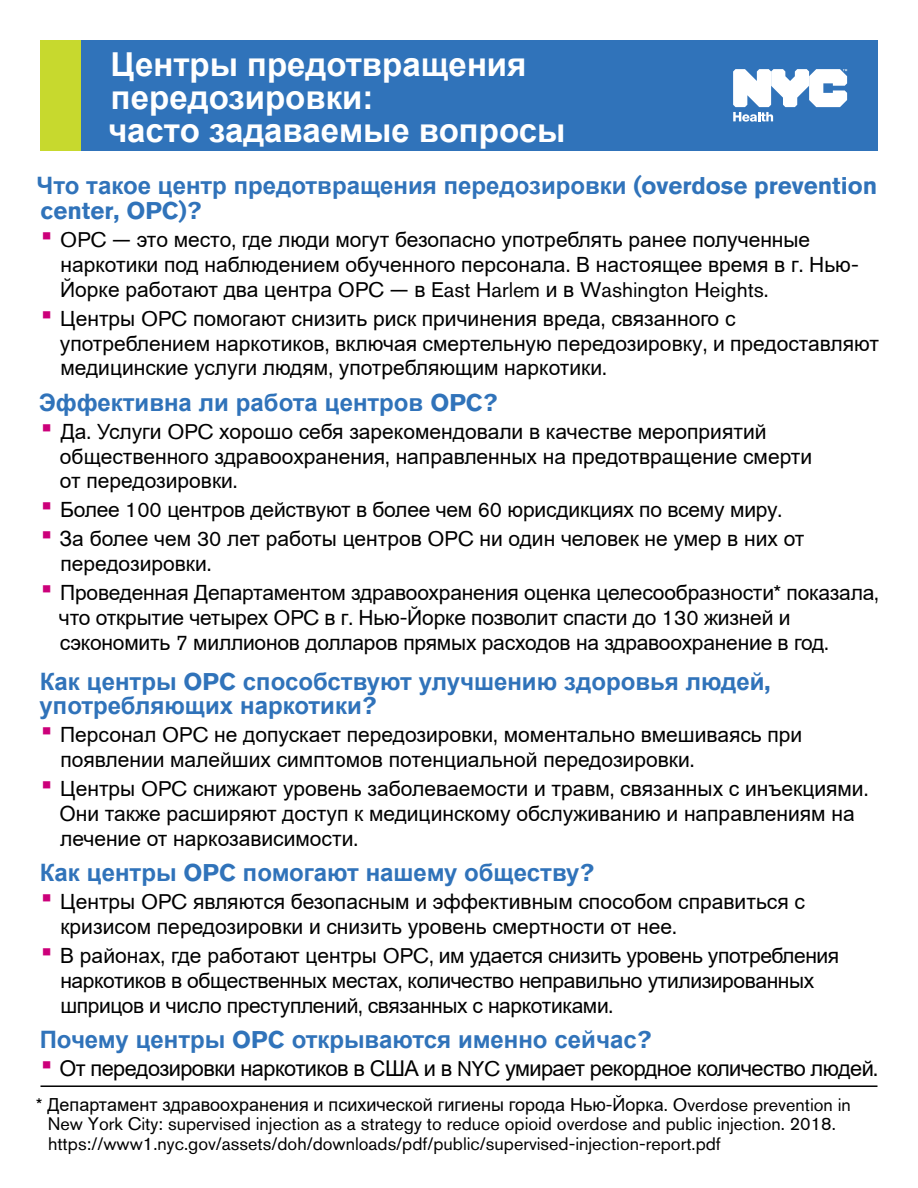
<style>
.page{position:relative;width:918px;height:1188px;background:#fff}
.page>*{position:absolute;margin:0;border:0;box-sizing:border-box;transform-origin:0 0}
.t1{font:700 33px/33px "Arial";color:#fff}
.t2{font:700 24px/24.8px "Arial";color:#3073ba}
.t3{font:700 24px "Akzidenz Grotesk BQ";color:#3073ba}
.t4{font:21.75px "Arial";letter-spacing:-.025em;color:#000}
.t5{font:21px/24.8px "Arial";color:#000}
.t6{font:21px/24.8px "Arial";letter-spacing:-.02em;color:#000}
.t7{font:21px "Akzidenz Grotesk BQ";color:#000}
.t8{font:18px/19.5px "Akzidenz Grotesk BQ";color:#000}
.t9{font:18px "Arial";color:#000}
.s1{font-family:"Akzidenz Grotesk BQ"}
.s2{font-family:"Akzidenz Grotesk BQ";font-size:31.5px;color:#cc007a}
.s3{font-family:"Arial"}
.s4{font-family:"Akzidenz Grotesk BQ";font-size:21px}
</style>
<div class="page">
<div style="left:81px;top:40px;width:797px;height:111px;background:#3073ba"></div>
<div style="left:40px;top:40px;width:41px;height:111px;background:#c7d92e"></div>
<hr style="left:40px;top:1085px;width:838px;height:2px;background:#000">
<svg style="left:733px;top:69px;width:114px;height:53px"></svg>
<h1 class="t1" style="left:108px;top:49px;width:459px">Центры предотвращения передозировки:<br>часто задаваемые вопросы</h1>
<p class="t2" style="left:37px;top:174px;width:842px">Что такое центр предотвращения передозировки <span class="s1">(overdose prevention</span></p>
<p class="t3" style="left:40px;top:197px;width:162px">center, OPC)?</p>
<p class="t5" style="left:60px;top:227px;width:800px;text-indent:-19px"><span class="s2">•</span> <span class="s1">OPC —</span> это место<span class="s1">,</span> где люди могут безопасно употреблять ранее полученные наркотики под наблюдением обученного персонала<span class="s1">.</span> В настоящее время в г<span class="s1">.</span> Нью<span class="s1">-</span></p>
<p class="t7" style="left:60px;top:277px;width:710px"><span class="s3">Йорке работают два центра</span> OPC — <span class="s3">в</span> East Harlem <span class="s3">и в</span> Washington Heights.</p>
<p class="t5" style="left:60px;top:306px;width:821px;text-indent:-18px"><span class="s2">•</span> Центры <span class="s1">OPC</span> помогают снизить риск причинения вреда<span class="s1">,</span> связанного с употреблением наркотиков<span class="s1">,</span> включая смертельную передозировку<span class="s1">,</span> и предоставляют медицинские услуги людям<span class="s1">,</span> употребляющим наркотики<span class="s1">.</span></p>
<p class="t2" style="left:39px;top:390px;width:460px">Эффективна ли работа центров <span class="s1">OPC?</span></p>
<p class="t5" style="left:60px;top:419px;width:754px;text-indent:-19px"><span class="s2">•</span> Да<span class="s1">.</span> Услуги <span class="s1">OPC</span> хорошо себя зарекомендовали в качестве мероприятий общественного здравоохранения<span class="s1">,</span> направленных на предотвращение смерти от передозировки<span class="s1">.</span></p>
<p class="t5" style="left:41px;top:498px;width:742px"><span class="s2">•</span> Более <span class="s1">100</span> центров действуют в более чем <span class="s1">60</span> юрисдикциях по всему миру<span class="s1">.</span></p>
<p class="t5" style="left:60px;top:527px;width:746px;text-indent:-19px"><span class="s2">•</span> За более чем <span class="s1">30</span> лет работы центров <span class="s1">OPC</span> ни один человек не умер в них от передозировки<span class="s1">.</span></p>
<p class="t5" style="left:59px;top:580px;width:822px;text-indent:-18px"><span class="s2">•</span> Проведенная Департаментом здравоохранения оценка целесообразности<span class="s1">*</span> показала<span class="s1">, </span>что открытие четырех <span class="s1">OPC</span> в г<span class="s1">.</span> Нью<span class="s1">-</span>Йорке позволит спасти до <span class="s1">130</span> жизней и сэкономить <span class="s1">7</span> миллионов долларов прямых расходов на здравоохранение в год<span class="s1">.</span></p>
<p class="t2" style="left:40px;top:669px;width:733px">Как центры <span class="s1">OPC</span> способствуют улучшению здоровья людей<span class="s1">, </span>употребляющих наркотики<span class="s1">?</span></p>
<p class="t5" style="left:60px;top:723px;width:743px;text-indent:-19px"><span class="s2">•</span> Персонал <span class="s1">OPC</span> не допускает передозировки<span class="s1">,</span> моментально вмешиваясь при появлении малейших симптомов потенциальной передозировки<span class="s1">.</span></p>
<p class="t5" style="left:59px;top:776px;width:811px;text-indent:-18px"><span class="s2">•</span> Центры <span class="s1">OPC</span> снижают уровень заболеваемости и травм<span class="s1">,</span> связанных с инъекциями<span class="s1">.<br></span>Они также расширяют доступ к медицинскому обслуживанию и направлениям на лечение от наркозависимости<span class="s1">.</span></p>
<p class="t2" style="left:40px;top:861px;width:556px">Как центры <span class="s1">OPC</span> помогают нашему обществу<span class="s1">?</span></p>
<p class="t5" style="left:60px;top:889px;width:746px;text-indent:-19px"><span class="s2">•</span> Центры <span class="s1">OPC</span> являются безопасным и эффективным способом справиться с кризисом передозировки и снизить уровень смертности от нее<span class="s1">.</span></p>
<p class="t6" style="left:60px;top:943px;width:780px;text-indent:-19px"><span class="s2">•</span> В районах<span class="s1">,</span> где работают центры <span class="s1">OPC,</span> им удается снизить уровень употребления наркотиков в общественных местах<span class="s1">,</span> количество неправильно утилизированных шприцов и число преступлений<span class="s1">,</span> связанных с наркотиками<span class="s1">.</span></p>
<p class="t2" style="left:40px;top:1028px;width:613px">Почему центры <span class="s1">OPC</span> открываются именно сейчас<span class="s1">?</span></p>
<p class="t4" style="left:41px;top:1053px;width:838px"><span class="s2">•</span> От передозировки наркотиков в США и в <span class="s4">NYC</span> умирает рекордное количество людей<span class="s1">.</span></p>
<p class="t9" style="left:36px;top:1092px;width:816px"><span class="s1">*</span> Департамент здравоохранения и психической гигиены города Нью<span class="s1">-</span>Йорка<span class="s1">. Overdose prevention in</span></p>
<p class="t8" style="left:48px;top:1114px;width:790px">New York City: supervised injection as a strategy to reduce opioid overdose and public injection. 2018. https://www1.nyc.gov/assets/doh/downloads/pdf/public/supervised-injection-report.pdf</p>
</div>
